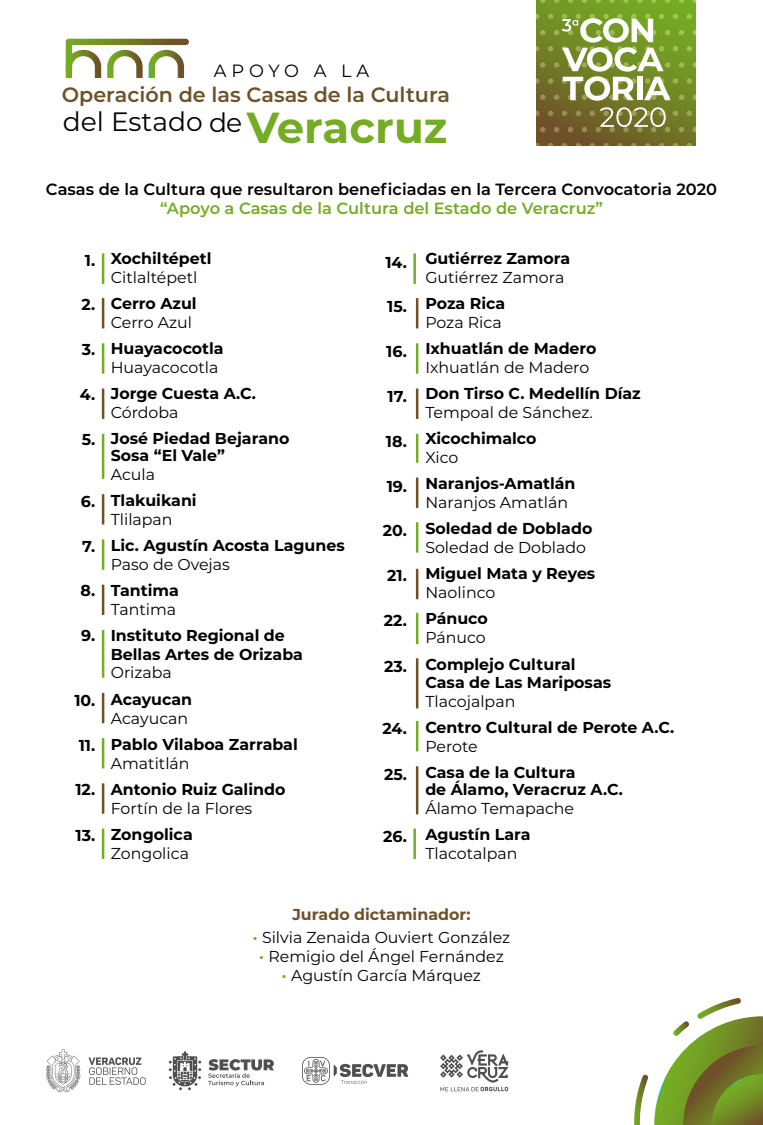
<style>
.page{position:relative;width:763px;height:1125px;background:#fff}
.page>*{position:absolute;margin:0;border:0;box-sizing:border-box;transform-origin:0 0}
.t1{font:700 43.44px "Montserrat";color:#74ad23}
.t2{font:26.56px "Montserrat";color:#000}
.t3{font:600 20.69px "Montserrat";color:#6e5128}
.t4{font:17.75px "Montserrat";letter-spacing:.28em;color:#000}
.t5{font:600 16.25px "Montserrat";color:#000}
.t6{font:600 16.25px "Montserrat";color:#74ad23}
.t7{font:700 15.81px/16.9px "Montserrat";color:#000}
.t8{font:15.81px/23.6px "Montserrat";color:#000;text-align:center}
.s1{font-weight:700;color:#6e5128}
.s2{font-weight:700;color:#74ad23}
</style>
<div class="page">
<svg style="left:536px;top:0;width:159px;height:145px;background:#717e25"></svg>
<svg style="left:540px;top:0;width:5px;height:3px"></svg>
<svg style="left:554px;top:0;width:5px;height:3px"></svg>
<svg style="left:567px;top:0;width:6px;height:3px"></svg>
<svg style="left:581px;top:0;width:6px;height:3px"></svg>
<svg style="left:595px;top:0;width:6px;height:3px"></svg>
<svg style="left:609px;top:0;width:5px;height:3px"></svg>
<svg style="left:623px;top:0;width:5px;height:3px"></svg>
<svg style="left:637px;top:0;width:5px;height:3px"></svg>
<svg style="left:651px;top:0;width:5px;height:3px"></svg>
<svg style="left:664px;top:0;width:6px;height:3px"></svg>
<svg style="left:678px;top:0;width:6px;height:3px"></svg>
<svg style="left:692px;top:0;width:4px;height:3px"></svg>
<svg style="left:548px;top:143px;width:5px;height:3px"></svg>
<svg style="left:561px;top:143px;width:6px;height:3px"></svg>
<svg style="left:575px;top:143px;width:6px;height:3px"></svg>
<svg style="left:589px;top:143px;width:6px;height:3px"></svg>
<svg style="left:603px;top:143px;width:5px;height:3px"></svg>
<svg style="left:617px;top:143px;width:5px;height:3px"></svg>
<svg style="left:631px;top:143px;width:5px;height:3px"></svg>
<svg style="left:645px;top:143px;width:5px;height:3px"></svg>
<svg style="left:658px;top:143px;width:6px;height:3px"></svg>
<svg style="left:672px;top:143px;width:6px;height:3px"></svg>
<svg style="left:686px;top:143px;width:6px;height:3px"></svg>
<svg style="left:536px;top:107px;width:160px;height:25px;background:#817b3f"></svg>
<svg style="left:536px;top:14px;width:160px;height:87px"></svg>
<svg style="left:66px;top:39px;width:123px;height:39px"></svg>
<svg style="left:634px;top:1075px;width:14px;height:50px"></svg>
<svg style="left:654px;top:998px;width:108px;height:127px"></svg>
<svg style="left:46px;top:1050px;width:34px;height:42px"></svg>
<svg style="left:89px;top:1057px;width:57px;height:28px"></svg>
<svg style="left:440px;top:1050px;width:68px;height:41px"></svg>
<svg style="left:302px;top:1057px;width:106px;height:28px"></svg>
<svg style="left:169px;top:1051px;width:32px;height:39px"></svg>
<svg style="left:208px;top:1059px;width:66px;height:27px"></svg>
<hr style="left:102px;top:254px;width:2px;height:30px;background:#74ad23">
<hr style="left:102px;top:298px;width:2px;height:30px;background:#6e5128">
<hr style="left:102px;top:343px;width:2px;height:31px;background:#74ad23">
<hr style="left:102px;top:389px;width:2px;height:30px;background:#6e5128">
<hr style="left:102px;top:434px;width:2px;height:45px;background:#74ad23">
<hr style="left:102px;top:494px;width:2px;height:31px;background:#6e5128">
<hr style="left:102px;top:539px;width:2px;height:31px;background:#74ad23">
<hr style="left:102px;top:585px;width:2px;height:30px;background:#6e5128">
<hr style="left:102px;top:630px;width:2px;height:48px;background:#74ad23">
<hr style="left:102px;top:693px;width:2px;height:30px;background:#6e5128">
<hr style="left:102px;top:738px;width:2px;height:30px;background:#74ad23">
<hr style="left:102px;top:783px;width:2px;height:31px;background:#6e5128">
<hr style="left:102px;top:829px;width:2px;height:30px;background:#74ad23">
<hr style="left:413px;top:254px;width:3px;height:30px;background:#74ad23">
<hr style="left:416px;top:298px;width:2px;height:30px;background:#6e5128">
<hr style="left:416px;top:343px;width:2px;height:31px;background:#74ad23">
<hr style="left:416px;top:389px;width:2px;height:30px;background:#6e5128">
<hr style="left:416px;top:434px;width:2px;height:29px;background:#74ad23">
<hr style="left:416px;top:478px;width:2px;height:30px;background:#6e5128">
<hr style="left:416px;top:522px;width:2px;height:31px;background:#74ad23">
<hr style="left:416px;top:569px;width:2px;height:30px;background:#6e5128">
<hr style="left:416px;top:613px;width:2px;height:31px;background:#74ad23">
<hr style="left:416px;top:658px;width:2px;height:50px;background:#6e5128">
<hr style="left:416px;top:721px;width:2px;height:30px;background:#74ad23">
<hr style="left:416px;top:766px;width:2px;height:48px;background:#6e5128">
<hr style="left:413px;top:829px;width:3px;height:30px;background:#74ad23">
<p class="t4" style="left:214px;top:58px;width:157px">APOYO A LA</p>
<h1 class="t1" style="left:209px;top:97px;width:240px"><sup>de</sup> Veracruz</h1>
<h3 class="t3" style="left:62px;top:80px;width:390px">Operación de las Casas de la Cultura</h3>
<h2 class="t2" style="left:63px;top:104px;width:141px">del Estado</h2>
<p class="t5" style="left:46px;top:178px;width:672px">Casas de la Cultura que resultaron beneficiadas en la Tercera Convocatoria 2020</p>
<p class="t6" style="left:160px;top:197px;width:444px">“Apoyo a Casas de la Cultura del Estado de Veracruz”</p>
<p class="t7" style="left:425px;top:249px;width:146px">Gutiérrez Zamora</p>
<p class="t8" style="left:425px;top:265px;width:141px">Gutiérrez Zamora</p>
<p class="t7" style="left:425px;top:294px;width:81px">Poza Rica</p>
<p class="t8" style="left:425px;top:310px;width:78px">Poza Rica</p>
<p class="t7" style="left:425px;top:339px;width:173px">Ixhuatlán de Madero</p>
<p class="t8" style="left:425px;top:355px;width:165px">Ixhuatlán de Madero</p>
<p class="t7" style="left:425px;top:384px;width:217px">Don Tirso C. Medellín Díaz</p>
<p class="t8" style="left:425px;top:400px;width:169px">Tempoal de Sánchez.</p>
<p class="t7" style="left:425px;top:429px;width:113px">Xicochimalco</p>
<p class="t8" style="left:425px;top:445px;width:35px">Xico</p>
<p class="t7" style="left:425px;top:474px;width:152px">Naranjos-Amatlán</p>
<p class="t8" style="left:425px;top:490px;width:144px">Naranjos Amatlán</p>
<p class="t7" style="left:425px;top:519px;width:169px">Soledad de Doblado</p>
<p class="t8" style="left:425px;top:535px;width:162px">Soledad de Doblado</p>
<p class="t7" style="left:425px;top:565px;width:171px">Miguel Mata y Reyes</p>
<p class="t8" style="left:425px;top:580px;width:72px">Naolinco</p>
<p class="t7" style="left:425px;top:610px;width:64px">Pánuco</p>
<p class="t8" style="left:425px;top:625px;width:62px">Pánuco</p>
<p class="t7" style="left:425px;top:654px;width:187px;line-height:18.2px">Complejo Cultural<br>Casa de Las Mariposas</p>
<p class="t8" style="left:425px;top:689px;width:91px">Tlacojalpan</p>
<p class="t7" style="left:425px;top:718px;width:250px">Centro Cultural de Perote A.C.</p>
<p class="t8" style="left:425px;top:734px;width:54px">Perote</p>
<p class="t7" style="left:425px;top:763px;width:199px">Casa de la Cultura<br>de Álamo, Veracruz A.C.</p>
<p class="t8" style="left:425px;top:796px;width:150px">Álamo Temapache</p>
<p class="t7" style="left:425px;top:825px;width:107px">Agustín Lara</p>
<p class="t8" style="left:425px;top:841px;width:94px">Tlacotalpan</p>
<p class="t7" style="left:111px;top:249px;width:102px">Xochiltépetl</p>
<p class="t8" style="left:111px;top:265px;width:88px">Citlaltépetl</p>
<p class="t7" style="left:111px;top:294px;width:87px">Cerro Azul</p>
<p class="t8" style="left:111px;top:310px;width:83px">Cerro Azul</p>
<p class="t7" style="left:111px;top:339px;width:114px">Huayacocotla</p>
<p class="t8" style="left:111px;top:355px;width:109px">Huayacocotla</p>
<p class="t7" style="left:111px;top:384px;width:147px">Jorge Cuesta A.C.</p>
<p class="t8" style="left:111px;top:400px;width:69px">Córdoba</p>
<p class="t7" style="left:111px;top:429px;width:180px">José Piedad Bejarano<br>Sosa “El Vale”</p>
<p class="t8" style="left:111px;top:462px;width:46px">Acula</p>
<p class="t7" style="left:111px;top:491px;width:87px">Tlakuikani</p>
<p class="t8" style="left:111px;top:507px;width:63px">Tlilapan</p>
<p class="t7" style="left:111px;top:536px;width:235px">Lic. Agustín Acosta Lagunes</p>
<p class="t8" style="left:111px;top:552px;width:121px">Paso de Ovejas</p>
<p class="t7" style="left:111px;top:581px;width:70px">Tantima</p>
<p class="t8" style="left:111px;top:597px;width:67px">Tantima</p>
<p class="t7" style="left:111px;top:626px;width:193px;line-height:18.2px">Instituto Regional de<br>Bellas Artes de Orizaba</p>
<p class="t8" style="left:111px;top:661px;width:63px">Orizaba</p>
<p class="t7" style="left:111px;top:690px;width:83px">Acayucan</p>
<p class="t8" style="left:111px;top:706px;width:79px">Acayucan</p>
<p class="t7" style="left:111px;top:735px;width:188px">Pablo Vilaboa Zarrabal</p>
<p class="t8" style="left:111px;top:751px;width:80px">Amatitlán</p>
<p class="t7" style="left:111px;top:780px;width:176px">Antonio Ruiz Galindo</p>
<p class="t8" style="left:111px;top:796px;width:143px">Fortín de la Flores</p>
<p class="t7" style="left:111px;top:825px;width:83px">Zongolica</p>
<p class="t8" style="left:111px;top:841px;width:80px">Zongolica</p>
<p class="t7" style="left:85px;top:251px;width:12px">1.</p>
<p class="t7" style="left:82px;top:296px;width:15px">2.</p>
<p class="t7" style="left:82px;top:340px;width:15px">3.</p>
<p class="t7" style="left:80px;top:385px;width:17px">4.</p>
<p class="t7" style="left:82px;top:430px;width:15px">5.</p>
<p class="t7" style="left:385px;top:253px;width:23px">14.</p>
<p class="t7" style="left:387px;top:298px;width:21px">15.</p>
<p class="t7" style="left:386px;top:342px;width:22px">16.</p>
<p class="t7" style="left:387px;top:387px;width:21px">17.</p>
<p class="t7" style="left:386px;top:432px;width:22px">18.</p>
<p class="t7" style="left:386px;top:477px;width:22px">19.</p>
<p class="t7" style="left:383px;top:522px;width:25px">20.</p>
<p class="t7" style="left:387px;top:566px;width:21px">21.</p>
<p class="t7" style="left:384px;top:611px;width:24px">22.</p>
<p class="t7" style="left:384px;top:657px;width:24px">23.</p>
<p class="t7" style="left:81px;top:492px;width:16px">6.</p>
<p class="t7" style="left:82px;top:537px;width:15px">7.</p>
<p class="t7" style="left:80px;top:582px;width:16px">8.</p>
<p class="t7" style="left:81px;top:626px;width:16px">9.</p>
<p class="t7" style="left:74px;top:691px;width:22px">10.</p>
<p class="t7" style="left:79px;top:736px;width:18px">11.</p>
<p class="t7" style="left:75px;top:780px;width:21px">12.</p>
<p class="t7" style="left:75px;top:827px;width:21px">13.</p>
<p class="t7" style="left:382px;top:719px;width:26px">24.</p>
<p class="t7" style="left:384px;top:765px;width:24px">25.</p>
<p class="t7" style="left:383px;top:827px;width:25px">26.</p>
<p class="t8" style="left:253px;top:902px;width:259px"><span class="s1">Jurado dictaminador:<br></span><span class="s2">·</span> Silvia Zenaida Ouviert González</p>
<p class="t8" style="left:259px;top:946px;width:246px;line-height:18.6px"><span class="s2">·</span> Remigio del Ángel Fernández <span class="s2">·</span> Agustín García Márquez</p>
</div>
